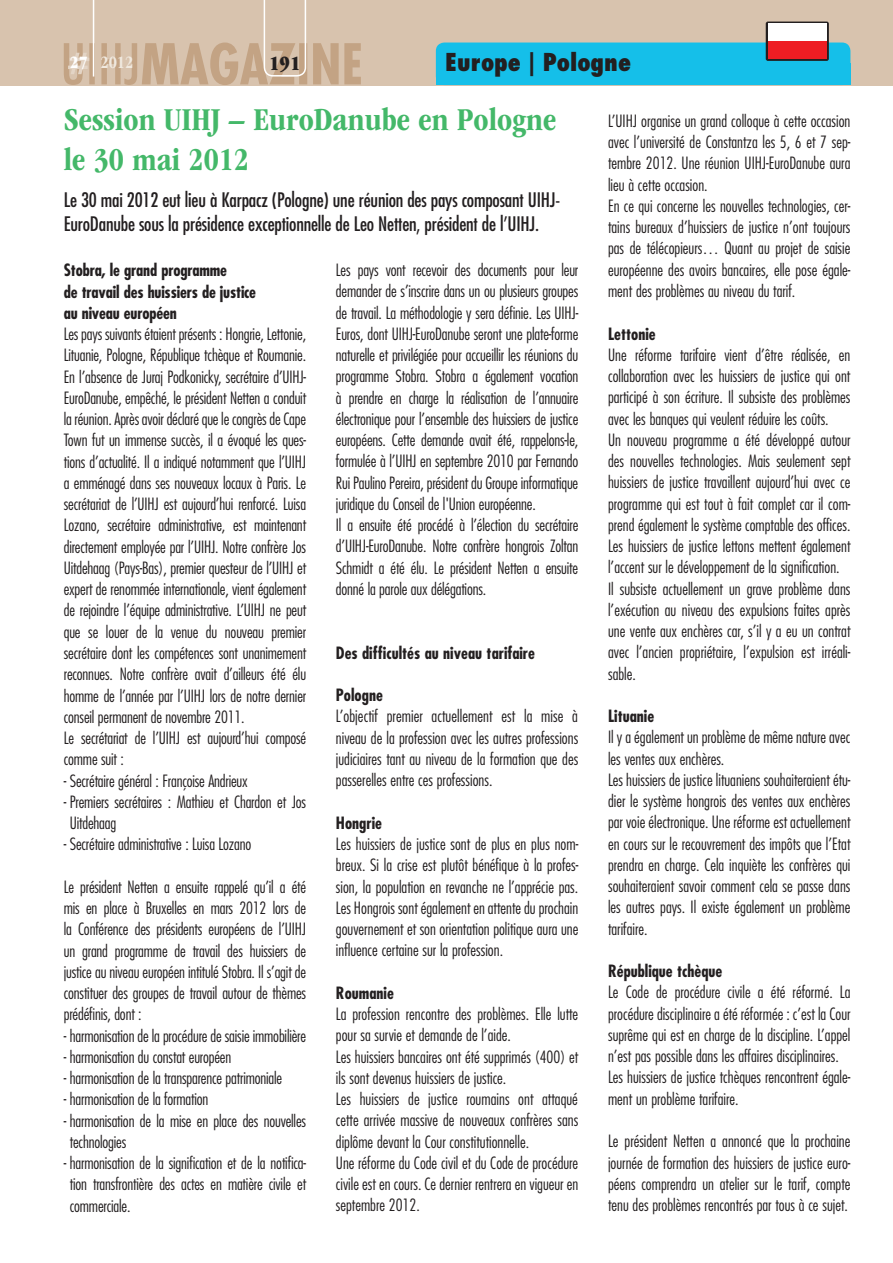
<style>
.page{position:relative;width:893px;height:1263px;background:#fff}
.page>*{position:absolute;margin:0;border:0;box-sizing:border-box;transform-origin:0 0}
.t1{font:700 condensed 33px/39.6px "ITC Garamond Std";color:#44b869}
.t2{font:800 condensed 24px "Futura Std";color:#231f20}
.t3{font:21px "ITC Garamond Std Ult Cond";color:#231f20}
.t4{font:condensed 19.5px/23.4px "Futura Std";letter-spacing:-.01em;color:#231f20}
.t5{font:700 condensed 18px "ITC Garamond Std";color:#f0e9df}
.t6{font:300 condensed 16.5px/21.3px "Futura Std";color:#231f20}
.t7{font:700 condensed 16.5px/21.3px "Futura Std";color:#231f20}
.s1{font-family:"ITC Garamond Std Ult Cond";font-weight:400;font-stretch:normal;color:#fff}
</style>
<div class="page">
<div style="left:0;top:0;width:893px;height:85px;background:#d8c3ae"></div>
<svg style="left:64px;top:0;width:297px;height:85px"></svg>
<div style="left:436px;top:43px;width:414px;height:42px;background:#15bfe9;border-radius:9px"></div>
<svg style="left:766px;top:22px;width:63px;height:39px"></svg>
<div style="left:768px;top:24px;width:59px;height:17px;background:#fff"></div>
<div style="left:768px;top:41px;width:59px;height:18px;background:#ee1d23"></div>
<p class="t5" style="left:70px;top:52px;width:65px"><span class="s1">27</span> 2012</p>
<p class="t3" style="left:269px;top:51px;width:33px">191</p>
<h2 class="t2" style="left:445px;top:47px;width:187px">Europe | Pologne</h2>
<h1 class="t1" style="left:64px;top:100px;width:494px">Session UIHJ – EuroDanube en Pologne le 30 mai 2012</h1>
<p class="t4" style="left:64px;top:188px;width:498px">Le 30 mai 2012 eut lieu à Karpacz (Pologne) une réunion des pays composant UIHJ-<br>EuroDanube sous la présidence exceptionnelle de Leo Netten, président de l’UIHJ.</p>
<p class="t7" style="left:64px;top:260px;width:194px">Stobra, le grand programme<br>de travail des huissiers de justice au niveau européen</p>
<p class="t6" style="left:64px;top:323px;width:244px">Les pays suivants étaient présents : Hongrie, Lettonie, Lituanie, Pologne, République tchèque et Roumanie.<br>En l’absence de Juraj Podkonicky, secrétaire d’UIHJ-EuroDanube, empêché, le président Netten a conduit la réunion. Après avoir déclaré que le congrès de Cape Town fut un immense succès, il a évoqué les ques&shy;tions d’actualité. Il a indiqué notamment que l’UIHJ a emménagé dans ses nouveaux locaux à Paris. Le secrétariat de l’UIHJ est aujourd’hui renforcé. Luisa Lozano, secrétaire administrative, est maintenant directement employée par l’UIHJ. Notre confrère Jos Uitdehaag (Pays-Bas), premier questeur de l’UIHJ et expert de renommée internationale, vient également de rejoindre l’équipe administrative. L’UIHJ ne peut que se louer de la venue du nouveau premier secrétaire dont les compétences sont unanimement reconnues. Notre confrère avait d’ailleurs été élu homme de l’année par l’UIHJ lors de notre dernier conseil permanent de novembre 2011.<br>Le secrétariat de l’UIHJ est aujourd’hui composé comme suit :</p>
<p class="t6" style="left:64px;top:770px;width:185px">- Secrétaire général : Françoise Andrieux</p>
<p class="t6" style="left:70px;top:791px;width:238px;text-indent:-6px">- Premiers secrétaires : Mathieu et Chardon et Jos<br>Uitdehaag</p>
<p class="t6" style="left:64px;top:833px;width:189px">- Secrétaire administrative : Luisa Lozano</p>
<p class="t6" style="left:64px;top:876px;width:244px;text-align:justify">Le président Netten a ensuite rappelé qu’il a été mis en place à Bruxelles en mars 2012 lors de la Conférence des présidents européens de l’UIHJ un grand programme de travail des huissiers de justice au niveau européen intitulé Stobra. Il s’agit de constituer des groupes de travail autour de thèmes prédéfinis, dont :</p>
<p class="t6" style="left:64px;top:1025px;width:244px">- harmonisation de la procédure de saisie immobilière</p>
<p class="t6" style="left:64px;top:1046px;width:169px">- harmonisation du constat européen</p>
<p class="t6" style="left:64px;top:1067px;width:220px">- harmonisation de la transparence patrimoniale</p>
<p class="t6" style="left:64px;top:1088px;width:146px">- harmonisation de la formation</p>
<p class="t6" style="left:70px;top:1110px;width:238px;text-indent:-6px">- harmonisation de la mise en place des nouvelles technologies</p>
<p class="t6" style="left:70px;top:1152px;width:238px;text-align:justify;text-indent:-6px">- harmonisation de la signification et de la notifica&shy;tion transfrontière des actes en matière civile et commerciale.</p>
<p class="t6" style="left:608px;top:110px;width:244px">L’UIHJ organise un grand colloque à cette occasion avec l’université de Constantza les 5, 6 et 7 sep&shy;tembre 2012. Une réunion UIHJ-EuroDanube aura lieu à cette occasion.<br>En ce qui concerne les nouvelles technologies, cer&shy;tains bureaux d’huissiers de justice n’ont toujours pas de télécopieurs… Quant au projet de saisie européenne des avoirs bancaires, elle pose égale&shy;ment des problèmes au niveau du tarif.</p>
<p class="t7" style="left:608px;top:323px;width:49px">Lettonie</p>
<p class="t6" style="left:608px;top:344px;width:244px">Une réforme tarifaire vient d’être réalisée, en collaboration avec les huissiers de justice qui ont participé à son écriture. Il subsiste des problèmes avec les banques qui veulent réduire les coûts.<br>Un nouveau programme a été développé autour des nouvelles technologies. Mais seulement sept huissiers de justice travaillent aujourd’hui avec ce programme qui est tout à fait complet car il com&shy;prend également le système comptable des offices.<br>Les huissiers de justice lettons mettent également l’accent sur le développement de la signification.<br>Il subsiste actuellement un grave problème dans l’exécution au niveau des expulsions faites après une vente aux enchères car, s’il y a eu un contrat avec l’ancien propriétaire, l’expulsion est irréali&shy;sable.</p>
<p class="t7" style="left:608px;top:705px;width:48px">Lituanie</p>
<p class="t6" style="left:608px;top:727px;width:244px">Il y a également un problème de même nature avec les ventes aux enchères.<br>Les huissiers de justice lituaniens souhaiteraient étu&shy;dier le système hongrois des ventes aux enchères par voie électronique. Une réforme est actuellement en cours sur le recouvrement des impôts que l’Etat prendra en charge. Cela inquiète les confrères qui souhaiteraient savoir comment cela se passe dans les autres pays. Il existe également un problème tarifaire.</p>
<p class="t7" style="left:608px;top:960px;width:116px">République tchèque</p>
<p class="t6" style="left:608px;top:982px;width:244px">Le Code de procédure civile a été réformé. La procédure disciplinaire a été réformée : c’est la Cour suprême qui est en charge de la discipline. L’appel n’est pas possible dans les affaires disciplinaires.<br>Les huissiers de justice tchèques rencontrent égale&shy;ment un problème tarifaire.</p>
<p class="t6" style="left:608px;top:1130px;width:244px;text-align:justify">Le président Netten a annoncé que la prochaine journée de formation des huissiers de justice euro&shy;péens comprendra un atelier sur le tarif, compte tenu des problèmes rencontrés par tous à ce sujet.</p>
<p class="t6" style="left:336px;top:259px;width:244px">Les pays vont recevoir des documents pour leur demander de s’inscrire dans un ou plusieurs groupes de travail. La méthodologie y sera définie. Les UIHJ-Euros, dont UIHJ-EuroDanube seront une plate-forme naturelle et privilégiée pour accueillir les réunions du programme Stobra. Stobra a également vocation à prendre en charge la réalisation de l’annuaire électronique pour l’ensemble des huissiers de justice européens. Cette demande avait été, rappelons-le, formulée à l’UIHJ en septembre 2010 par Fernando Rui Paulino Pereira, président du Groupe informatique juridique du Conseil de l'Union européenne.<br>Il a ensuite été procédé à l’élection du secrétaire d’UIHJ-EuroDanube. Notre confrère hongrois Zoltan Schmidt a été élu. Le président Netten a ensuite donné la parole aux délégations.</p>
<p class="t7" style="left:336px;top:642px;width:201px">Des difficultés au niveau tarifaire</p>
<p class="t7" style="left:336px;top:684px;width:48px">Pologne</p>
<p class="t6" style="left:336px;top:706px;width:244px;text-align:justify">L’objectif premier actuellement est la mise à niveau de la profession avec les autres professions judiciaires tant au niveau de la formation que des passerelles entre ces professions.</p>
<p class="t7" style="left:336px;top:812px;width:48px">Hongrie</p>
<p class="t6" style="left:336px;top:833px;width:244px;text-align:justify">Les huissiers de justice sont de plus en plus nom&shy;breux. Si la crise est plutôt bénéfique à la profes&shy;sion, la population en revanche ne l’apprécie pas.<br>Les Hongrois sont également en attente du prochain gouvernement et son orientation politique aura une influence certaine sur la profession.</p>
<p class="t7" style="left:336px;top:982px;width:59px">Roumanie</p>
<p class="t6" style="left:336px;top:1003px;width:244px">La profession rencontre des problèmes. Elle lutte pour sa survie et demande de l’aide.<br>Les huissiers bancaires ont été supprimés (400) et ils sont devenus huissiers de justice.<br>Les huissiers de justice roumains ont attaqué cette arrivée massive de nouveaux confrères sans diplôme devant la Cour constitutionnelle.<br>Une réforme du Code civil et du Code de procédure civile est en cours. Ce dernier rentrera en vigueur en septembre 2012.</p>
</div>
